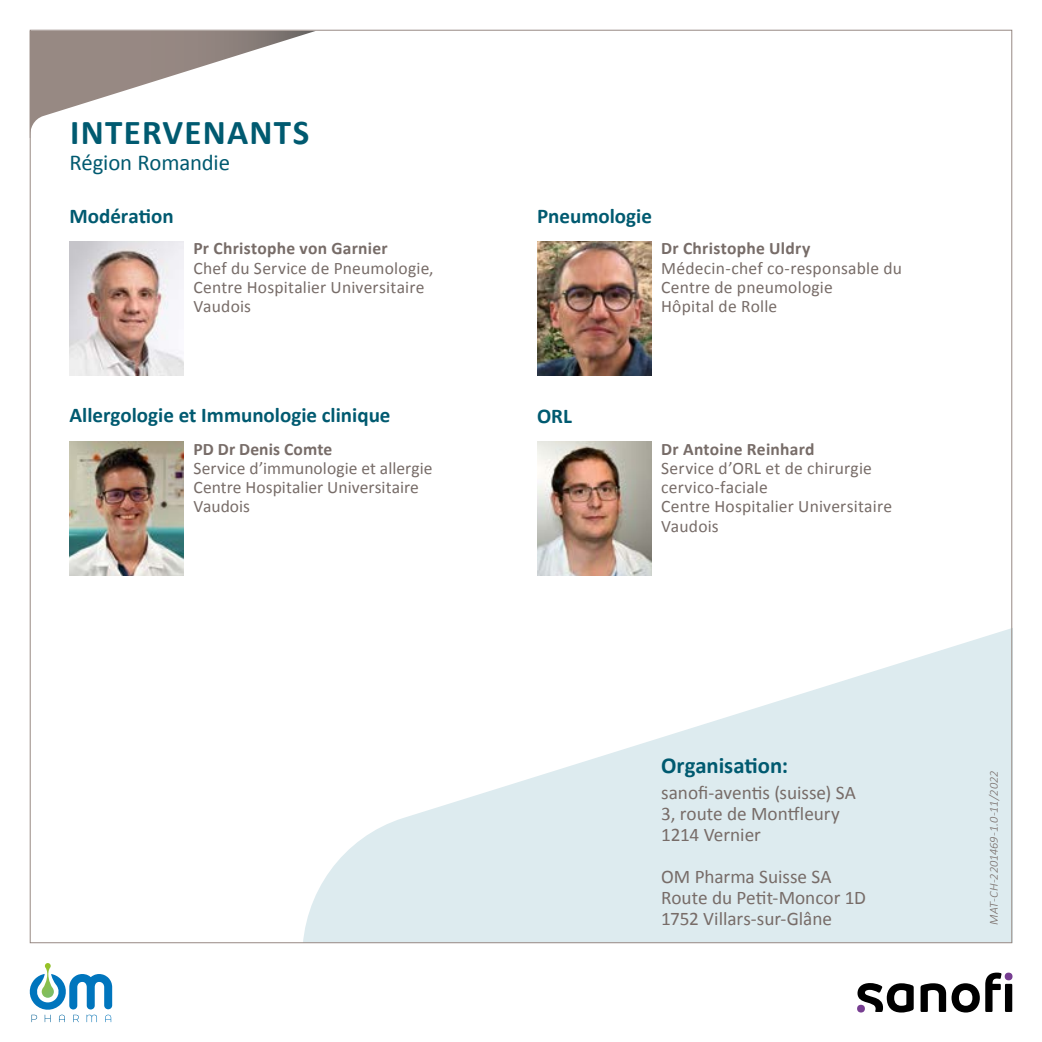
<style>
.page{position:relative;width:1042px;height:1042px;background:#fff}
.page>*{position:absolute;margin:0;border:0;box-sizing:border-box;transform-origin:0 0}
.t1{font:700 35px "Calibri";letter-spacing:.035em;color:#005a70}
.t2{font:22.75px "Calibri";letter-spacing:-.005em;color:#005a70}
.t3{font:700 22.75px "Calibri";color:#005a70}
.t4{font:700 21px "Calibri";color:#005a70}
.t5{font:19.25px/21px "Calibri";letter-spacing:-.005em;color:#776c68}
.t6{font:17.5px/19.2px "Calibri";letter-spacing:.01em;color:#776c68}
.t7{font:700 17.5px "Calibri";letter-spacing:.015em;color:#776c68}
.t8{font:italic 300 12.25px "Calibri";letter-spacing:.005em;color:#776c68}
</style>
<div class="page">
<svg style="left:29px;top:31px;width:283px;height:107px"></svg>
<svg style="left:303px;top:557px;width:707px;height:384px;fill:#ddebef"></svg>
<img style="left:69px;top:241px;width:115px;height:134px">
<img style="left:69px;top:441px;width:115px;height:134px">
<img style="left:537px;top:241px;width:114px;height:134px">
<svg style="left:30px;top:963px;width:82px;height:59px"></svg>
<img style="left:537px;top:441px;width:114px;height:134px">
<svg style="left:857px;top:983px;width:56px;height:29px"></svg>
<div style="left:1005px;top:984px;width:7px;height:28px;background:#000"></div>
<svg style="left:920px;top:972px;width:81px;height:40px"></svg>
<div style="left:857px;top:1005px;width:8px;height:7px;background:#773e91;border-radius:50%"></div>
<div style="left:1004px;top:972px;width:8px;height:8px;background:#773e91;border-radius:50%"></div>
<h1 class="t1" style="left:70px;top:107px;width:241px">INTERVENANTS</h1>
<h2 class="t2" style="left:69px;top:146px;width:162px">Région Romandie</h2>
<p class="t4" style="left:69px;top:201px;width:106px">Modération</p>
<p class="t7" style="left:193px;top:236px;width:196px">Pr Christophe von Garnier</p>
<p class="t6" style="left:193px;top:258px;width:242px">Chef du Service de Pneumologie,<br>Centre Hospitalier Universitaire<br>Vaudois</p>
<p class="t4" style="left:69px;top:401px;width:322px">Allergologie et Immunologie clinique</p>
<p class="t7" style="left:193px;top:436px;width:140px">PD Dr Denis Comte</p>
<p class="t6" style="left:193px;top:458px;width:240px">Service d’immunologie et allergie<br>Centre Hospitalier Universitaire<br>Vaudois</p>
<p class="t4" style="left:537px;top:201px;width:116px">Pneumologie</p>
<p class="t7" style="left:661px;top:236px;width:151px">Dr Christophe Uldry</p>
<p class="t6" style="left:661px;top:258px;width:242px">Médecin-chef co-responsable du<br>Centre de pneumologie<br>Hôpital de Rolle</p>
<p class="t4" style="left:537px;top:401px;width:36px">ORL</p>
<p class="t7" style="left:661px;top:436px;width:155px">Dr Antoine Reinhard</p>
<p class="t6" style="left:661px;top:458px;width:232px">Service d’ORL et de chirurgie cervico-faciale<br>Centre Hospitalier Universitaire<br>Vaudois</p>
<h2 class="t3" style="left:661px;top:749px;width:128px">Organisation:</h2>
<p class="t5" style="left:661px;top:781px;width:196px">sanofi-aventis (suisse) SA<br>3, route de Montfleury<br>1214 Vernier</p>
<p class="t5" style="left:661px;top:865px;width:206px">OM Pharma Suisse SA<br>Route du Petit-Moncor 1D<br>1752 Villars-sur-Glâne</p>
<p class="t8" style="left:986px;top:925px;width:155px;rotate:-90deg">MAT-CH-2201469-1.0-11/2022</p>
</div>
